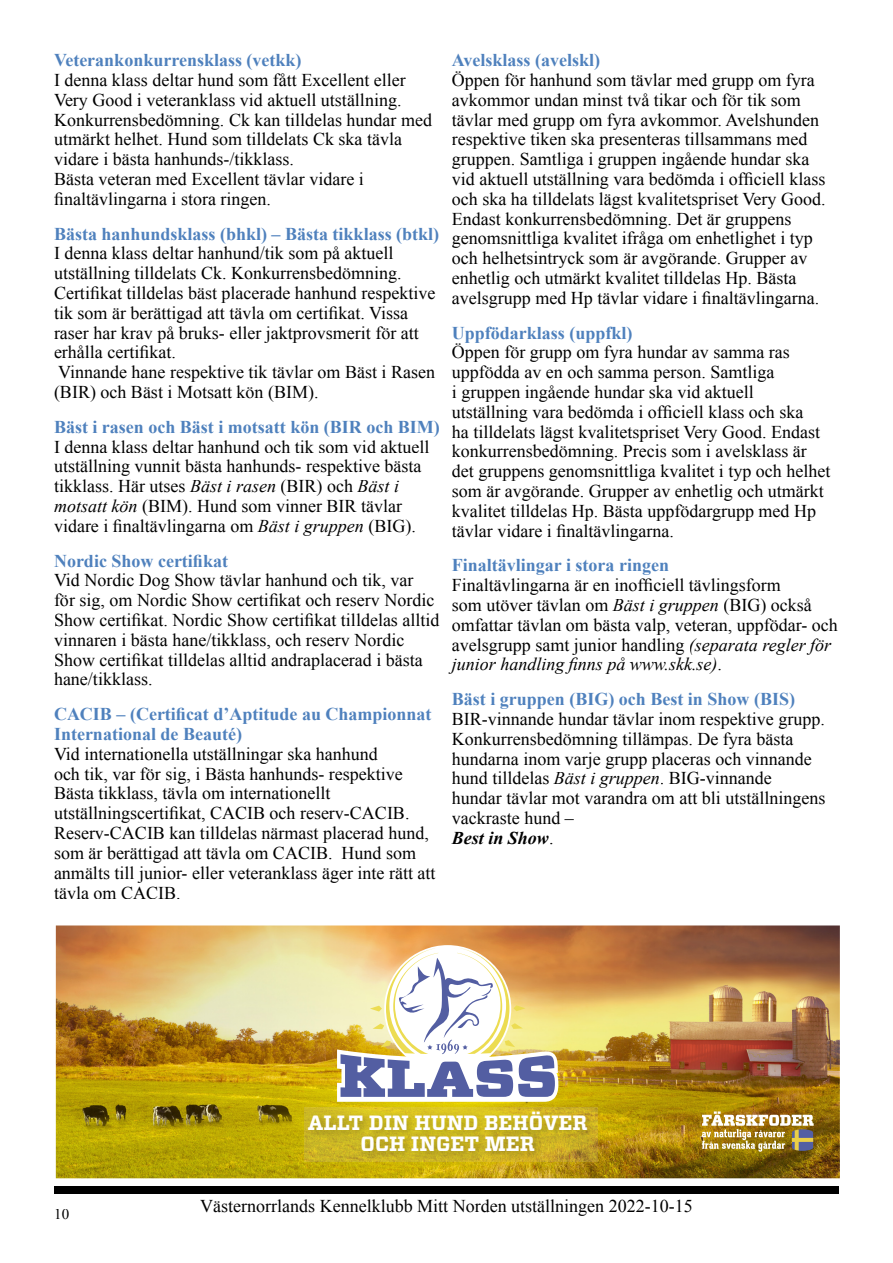
<style>
.page{position:relative;width:893px;height:1263px;background:#fff}
.page>*{position:absolute;margin:0;border:0;box-sizing:border-box;transform-origin:0 0}
.t1{font:700 20.7px/20.7px "Vitesse";color:#fff;text-align:center}
.t2{font:18px/19.8px "Times New Roman";color:#000}
.t3{font:700 18px/19.8px "Times New Roman";color:#4f81bd}
.t4{font:15px "Times New Roman";color:#000}
.s1{font-style:italic}
.s2{font-weight:700;font-style:italic}
</style>
<div class="page">
<div style="left:54px;top:1186px;width:785px;height:7px;background:#000"></div>
<img style="left:56px;top:925px;width:784px;height:253px">
<svg style="left:337px;top:948px;width:221px;height:154px"></svg>
<img style="left:305px;top:1108px;width:292px;height:54px">
<img style="left:702px;top:1111px;width:112px;height:41px">
<p class="t3" style="left:54px;top:50px;width:249px">Veterankonkurrensklass (vetkk)</p>
<p class="t2" style="left:54px;top:70px;width:379px">I denna klass deltar hund som fått Excellent eller Very Good i veteranklass vid aktuell utställning.<br>Konkurrensbedömning. Ck kan tilldelas hundar med utmärkt helhet. Hund som tilldelats Ck ska tävla vidare i bästa hanhunds-/tikklass.<br>Bästa veteran med Excellent tävlar vidare i finaltävlingarna i stora ringen.</p>
<p class="t3" style="left:54px;top:223px;width:387px">Bästa hanhundsklass (bhkl) – Bästa tikklass (btkl)</p>
<p class="t2" style="left:54px;top:243px;width:383px">I denna klass deltar hanhund/tik som på aktuell utställning tilldelats Ck. Konkurrensbedömning.<br>Certifikat tilldelas bäst placerade hanhund respektive tik som är berättigad att tävla om certifikat. Vissa raser har krav på bruks- eller jaktprovsmerit för att erhålla certifikat.<br>Vinnande hane respektive tik tävlar om Bäst i Rasen (BIR) och Bäst i Motsatt kön (BIM).</p>
<p class="t3" style="left:54px;top:416px;width:387px">Bäst i rasen och Bäst i motsatt kön (BIR och BIM)</p>
<p class="t2" style="left:54px;top:436px;width:377px">I denna klass deltar hanhund och tik som vid aktuell utställning vunnit bästa hanhunds- respektive bästa tikklass. Här utses <span class="s1">Bäst i rasen</span> (BIR) och <span class="s1">Bäst i motsatt kön</span> (BIM). Hund som vinner BIR tävlar vidare i finaltävlingarna om <span class="s1">Bäst i gruppen</span> (BIG).</p>
<p class="t3" style="left:54px;top:550px;width:175px">Nordic Show certifikat</p>
<p class="t2" style="left:54px;top:570px;width:387px">Vid Nordic Dog Show tävlar hanhund och tik, var<br>för sig, om Nordic Show certifikat och reserv Nordic Show certifikat. Nordic Show certifikat tilldelas alltid vinnaren i bästa hane/tikklass, och reserv Nordic Show certifikat tilldelas alltid andraplacerad i bästa hane/tikklass.</p>
<p class="t3" style="left:54px;top:704px;width:379px">CACIB – (Certificat d’Aptitude au Championnat<br>International de Beauté)</p>
<p class="t2" style="left:54px;top:744px;width:383px">Vid internationella utställningar ska hanhund<br>och tik, var för sig, i Bästa hanhunds- respektive Bästa tikklass, tävla om internationellt utställningscertifikat, CACIB och reserv-CACIB.<br>Reserv-CACIB kan tilldelas närmast placerad hund, som är berättigad att tävla om CACIB. Hund som anmälts till junior- eller veteranklass äger inte rätt att tävla om CACIB.</p>
<p class="t3" style="left:452px;top:50px;width:150px">Avelsklass (avelskl)</p>
<p class="t2" style="left:452px;top:70px;width:375px">Öppen för hanhund som tävlar med grupp om fyra avkommor undan minst två tikar och för tik som tävlar med grupp om fyra avkommor. Avelshunden respektive tiken ska presenteras tillsammans med gruppen. Samtliga i gruppen ingående hundar ska vid aktuell utställning vara bedömda i officiell klass och ska ha tilldelats lägst kvalitetspriset Very Good.<br>Endast konkurrensbedömning. Det är gruppens genomsnittliga kvalitet ifråga om enhetlighet i typ och helhetsintryck som är avgörande. Grupper av enhetlig och utmärkt kvalitet tilldelas Hp. Bästa avelsgrupp med Hp tävlar vidare i finaltävlingarna.</p>
<p class="t3" style="left:452px;top:322px;width:182px">Uppfödarklass (uppfkl)</p>
<p class="t2" style="left:452px;top:342px;width:380px">Öppen för grupp om fyra hundar av samma ras uppfödda av en och samma person. Samtliga<br>i gruppen ingående hundar ska vid aktuell utställning vara bedömda i officiell klass och ska<br>ha tilldelats lägst kvalitetspriset Very Good. Endast konkurrensbedömning. Precis som i avelsklass är det gruppens genomsnittliga kvalitet i typ och helhet som är avgörande. Grupper av enhetlig och utmärkt kvalitet tilldelas Hp. Bästa uppfödargrupp med Hp tävlar vidare i finaltävlingarna.</p>
<p class="t3" style="left:452px;top:555px;width:219px">Finaltävlingar i stora ringen</p>
<p class="t2" style="left:452px;top:575px;width:387px">Finaltävlingarna är en inofficiell tävlingsform<br>som utöver tävlan om <span class="s1">Bäst i gruppen</span> (BIG) också omfattar tävlan om bästa valp, veteran, uppfödar- och avelsgrupp samt junior handling <span class="s1">(separata regler för junior handling finns på www.skk.se)</span>.</p>
<p class="t3" style="left:452px;top:689px;width:345px">Bäst i gruppen (BIG) och Best in Show (BIS)</p>
<p class="t2" style="left:452px;top:709px;width:375px">BIR-vinnande hundar tävlar inom respektive grupp.<br>Konkurrensbedömning tillämpas. De fyra bästa hundarna inom varje grupp placeras och vinnande hund tilldelas <span class="s1">Bäst i gruppen</span>. BIG-vinnande hundar tävlar mot varandra om att bli utställningens vackraste hund –<br><span class="s2">Best in Show</span>.</p>
<p class="t4" style="left:54px;top:1204px;width:16px">10</p>
<p class="t1" style="left:308px;top:1113px;width:281px">ALLT DIN HUND BEHÖVER<br>OCH INGET MER</p>
<p class="t2" style="left:200px;top:1196px;width:494px">Västernorrlands Kennelklubb Mitt Norden utställningen 2022-10-15</p>
</div>
